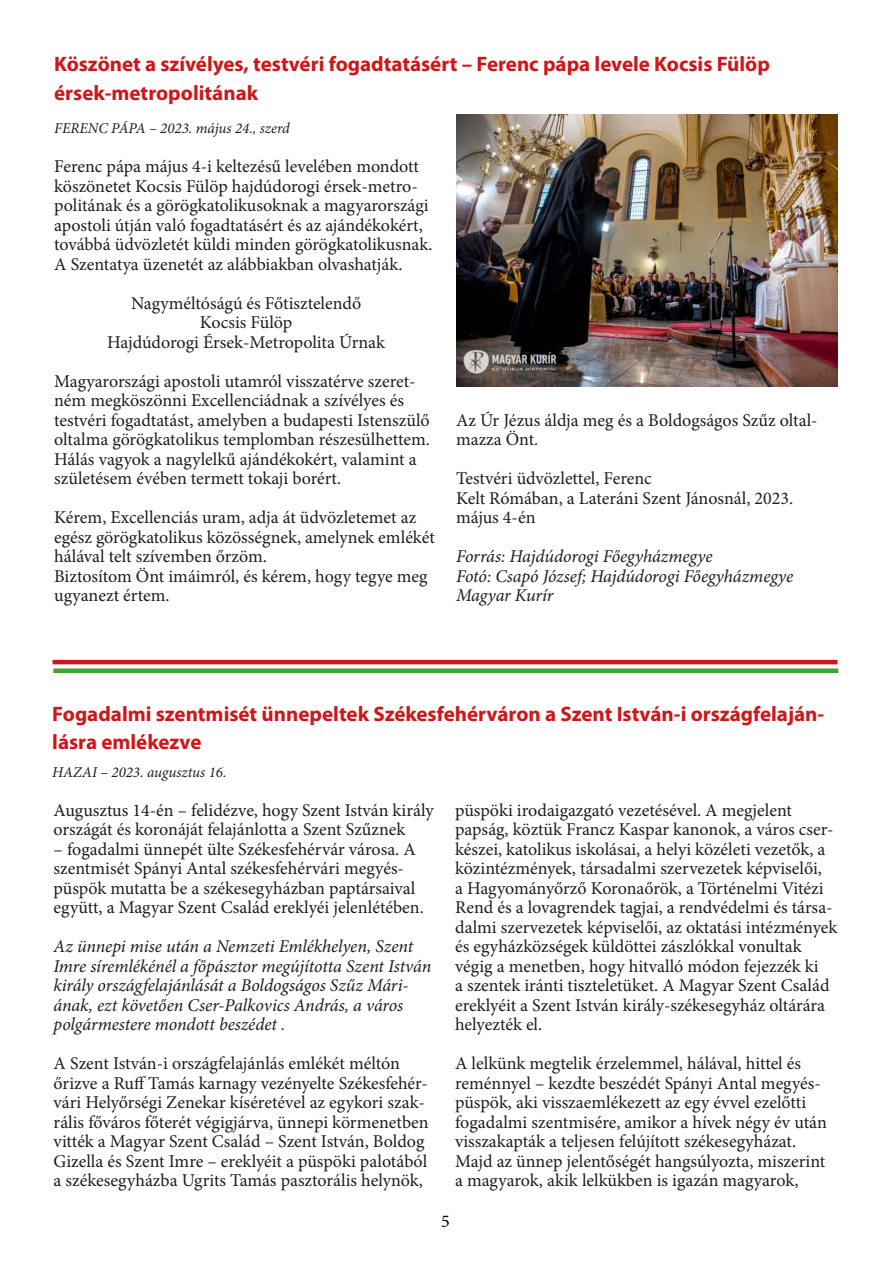
<style>
.page{position:relative;width:893px;height:1263px;background:#fff}
.page>*{position:absolute;margin:0;border:0;box-sizing:border-box;transform-origin:0 0}
.t1{font:700 21px/28.5px "Myriad Pro";color:#cd1719}
.t2{font:18px/19.5px "Minion Pro";color:#1d1d1d}
.t3{font:italic 18px/19.5px "Minion Pro";letter-spacing:-.005em;color:#1d1d1d}
.t4{font:18px "Minion Pro";color:#000}
.t5{font:italic 15px "Minion Pro";color:#1d1d1d}
</style>
<div class="page">
<div style="left:53px;top:668px;width:785px;height:5px;background:#3fa535"></div>
<hr style="left:53px;top:660px;width:784px;height:4px;background:#cd1719">
<img style="left:456px;top:114px;width:381px;height:273px">
<p class="t1" style="left:54px;top:49px;width:717px">Köszönet a szívélyes, testvéri fogadtatásért – Ferenc pápa levele Kocsis Fülöp érsek-metropolitának</p>
<p class="t5" style="left:54px;top:118px;width:237px">FERENC PÁPA – 2023. május 24., szerd</p>
<p class="t2" style="left:54px;top:157px;width:380px">Ferenc pápa május 4-i keltezésű levelében mondott köszönetet Kocsis Fülöp hajdúdorogi érsek-metro&shy;politának és a görögkatolikusoknak a magyarországi apostoli útján való fogadtatásért és az ajándékokért, továbbá üdvözletét küldi minden görögkatolikusnak.<br>A Szentatya üzenetét az alábbiakban olvashatják.</p>
<p class="t2" style="left:107px;top:293px;width:280px;text-align:center">Nagyméltóságú és Főtisztelendő<br>Kocsis Fülöp<br>Hajdúdorogi Érsek-Metropolita Úrnak</p>
<p class="t2" style="left:54px;top:371px;width:377px">Magyarországi apostoli utamról visszatérve szeret&shy;ném megköszönni Excellenciádnak a szívélyes és testvéri fogadtatást, amelyben a budapesti Istenszülő oltalma görögkatolikus templomban részesülhettem.<br>Hálás vagyok a nagylelkű ajándékokért, valamint a születésem évében termett tokaji borért.</p>
<p class="t2" style="left:54px;top:508px;width:382px">Kérem, Excellenciás uram, adja át üdvözletemet az egész görögkatolikus közösségnek, amelynek emlékét hálával telt szívemben őrzöm.<br>Biztosítom Önt imáimról, és kérem, hogy tegye meg ugyanezt értem.</p>
<p class="t2" style="left:456px;top:410px;width:363px">Az Úr Jézus áldja meg és a Boldogságos Szűz oltal&shy;mazza Önt.</p>
<p class="t2" style="left:456px;top:469px;width:339px">Testvéri üdvözlettel, Ferenc<br>Kelt Rómában, a Lateráni Szent Jánosnál, 2023. május 4-én</p>
<p class="t3" style="left:456px;top:547px;width:339px">Forrás: Hajdúdorogi Főegyházmegye<br>Fotó: Csapó József; Hajdúdorogi Főegyházmegye<br>Magyar Kurír</p>
<p class="t1" style="left:52px;top:699px;width:773px">Fogadalmi szentmisét ünnepeltek Székesfehérváron a Szent István-i országfelaján&shy;lásra emlékezve</p>
<p class="t5" style="left:52px;top:762px;width:176px">HAZAI – 2023. augusztus 16.</p>
<p class="t2" style="left:54px;top:800px;width:382px">Augusztus 14-én – felidézve, hogy Szent István király országát és koronáját felajánlotta a Szent Szűznek</p>
<p class="t2" style="left:54px;top:839px;width:372px">– fogadalmi ünnepét ülte Székesfehérvár városa. A szentmisét Spányi Antal székesfehérvári megyés&shy;püspök mutatta be a székesegyházban paptársaival együtt, a Magyar Szent Család ereklyéi jelenlétében.</p>
<p class="t3" style="left:54px;top:937px;width:379px">Az ünnepi mise után a Nemzeti Emlékhelyen, Szent Imre síremlékénél a főpásztor megújította Szent István király országfelajánlását a Boldogságos Szűz Mári&shy;ának, ezt követően Cser-Palkovics András, a város polgármestere mondott beszédet .</p>
<p class="t2" style="left:54px;top:1054px;width:377px">A Szent István-i országfelajánlás emlékét méltón őrizve a Ruff Tamás karnagy vezényelte Székesfehér&shy;vári Helyőrségi Zenekar kíséretével az egykori szak&shy;rális főváros főterét végigjárva, ünnepi körmenetben vitték a Magyar Szent Család – Szent István, Boldog Gizella és Szent Imre – ereklyéit a püspöki palotából a székesegyházba Ugrits Tamás pasztorális helynök,</p>
<p class="t2" style="left:455px;top:800px;width:384px">püspöki irodaigazgató vezetésével. A megjelent papság, köztük Francz Kaspar kanonok, a város cser&shy;készei, katolikus iskolásai, a helyi közéleti vezetők, a közintézmények, társadalmi szervezetek képviselői,<br>a Hagyományőrző Koronaőrök, a Történelmi Vitézi Rend és a lovagrendek tagjai, a rendvédelmi és társa&shy;dalmi szervezetek képviselői, az oktatási intézmények és egyházközségek küldöttei zászlókkal vonultak végig a menetben, hogy hitvalló módon fejezzék ki<br>a szentek iránti tiszteletüket. A Magyar Szent Család ereklyéit a Szent István király-székesegyház oltárára helyezték el.</p>
<p class="t2" style="left:455px;top:1054px;width:373px">A lelkünk megtelik érzelemmel, hálával, hittel és reménnyel – kezdte beszédét Spányi Antal megyés&shy;püspök, aki visszaemlékezett az egy évvel ezelőtti fogadalmi szentmisére, amikor a hívek négy év után visszakapták a teljesen felújított székesegyházat.<br>Majd az ünnep jelentőségét hangsúlyozta, miszerint a magyarok, akik lelkükben is igazán magyarok,</p>
<p class="t4" style="left:441px;top:1209px;width:10px">5</p>
</div>
